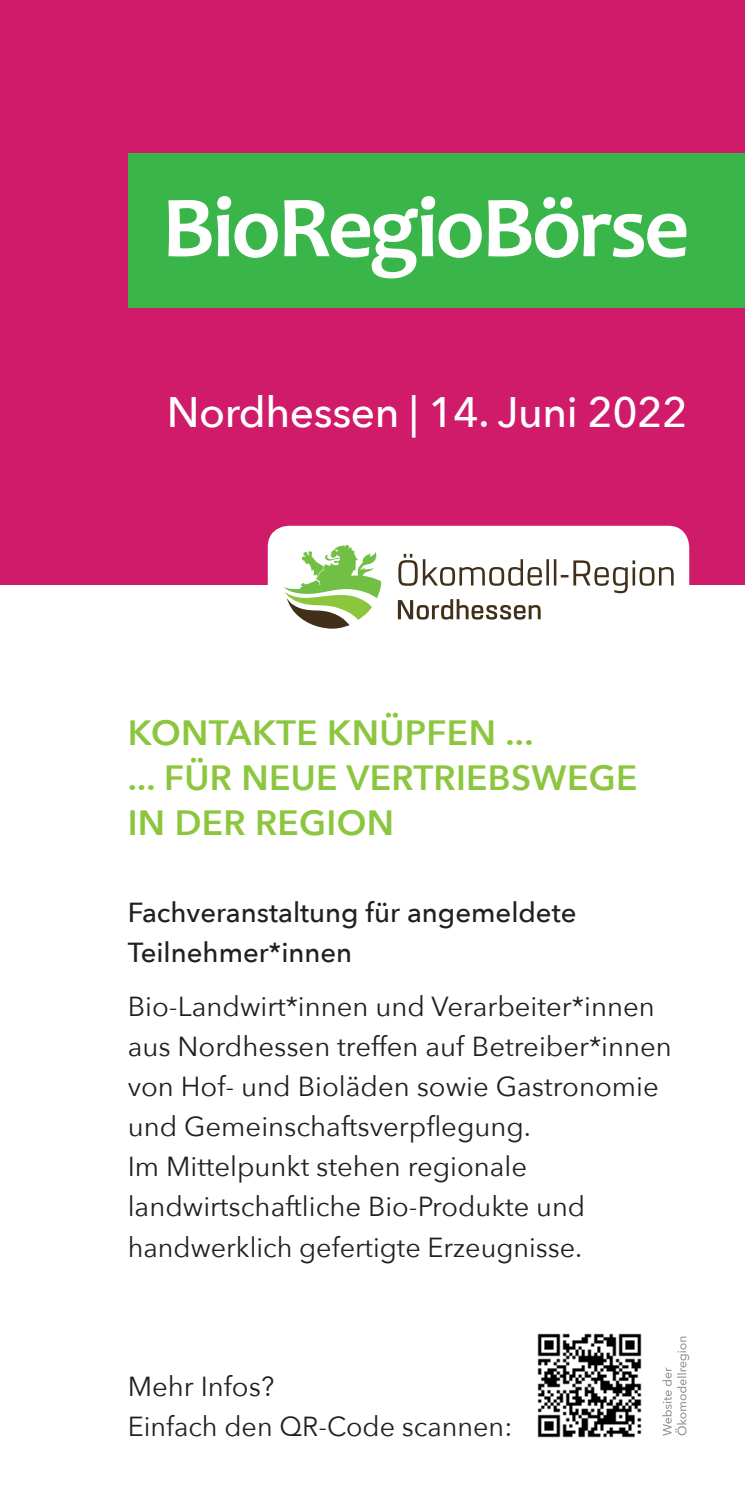
<style>
.page{position:relative;width:745px;height:1489px;background:#fff}
.page>*{position:absolute;margin:0;border:0;box-sizing:border-box;transform-origin:0 0}
.t1{font:500 42.5px "Avenir Next";letter-spacing:-.01em;color:#fff}
.t2{font:600 35px "Avenir Next";letter-spacing:.01em;color:#8bc63e}
.t3{font:27.5px/40px "Avenir Next";color:#231f20}
.t4{font:500 27.5px "Avenir Next";color:#231f20}
</style>
<div class="page">
<div style="left:0;top:0;width:744px;height:585px;background:#d01a6a"></div>
<img style="left:537px;top:1333px;width:105px;height:105px">
<svg style="left:662px;top:1336px;width:26px;height:99px"></svg>
<div style="left:267px;top:525px;width:421px;height:104px;background:#fff"></div>
<svg style="left:397px;top:599px;width:143px;height:20px"></svg>
<svg style="left:398px;top:554px;width:275px;height:39px"></svg>
<svg style="left:283px;top:545px;width:98px;height:83px"></svg>
<div style="left:128px;top:153px;width:616px;height:155px;background:#3ab54a"></div>
<svg style="left:168px;top:196px;width:518px;height:82px"></svg>
<p class="t1" style="left:167px;top:376px;width:522px">Nordhessen | 14. Juni 2022</p>
<p class="t2" style="left:128px;top:703px;width:407px">KONTAKTE KNÜPFEN ...</p>
<p class="t2" style="left:128px;top:748px;width:511px">... FÜR NEUE VERTRIEBSWEGE</p>
<p class="t2" style="left:128px;top:793px;width:268px">IN DER REGION</p>
<p class="t4" style="left:128px;top:889px;width:450px">Fachveranstaltung für angemeldete</p>
<p class="t4" style="left:128px;top:929px;width:226px">Teilnehmer*innen</p>
<p class="t3" style="left:128px;top:985px;width:545px">Bio-Landwirt*innen und Verarbeiter*innen aus Nordhessen treffen auf Betreiber*innen von Hof- und Bioläden sowie Gastronomie und Gemeinschaftsverpflegung.</p>
<p class="t3" style="left:128px;top:1145px;width:459px">Im Mittelpunkt stehen regionale landwirtschaftliche Bio-Produkte und handwerklich gefertigte Erzeugnisse.</p>
<p class="t3" style="left:128px;top:1364px;width:148px">Mehr Infos?</p>
<p class="t3" style="left:128px;top:1404px;width:386px">Einfach den QR-Code scannen:</p>
</div>
